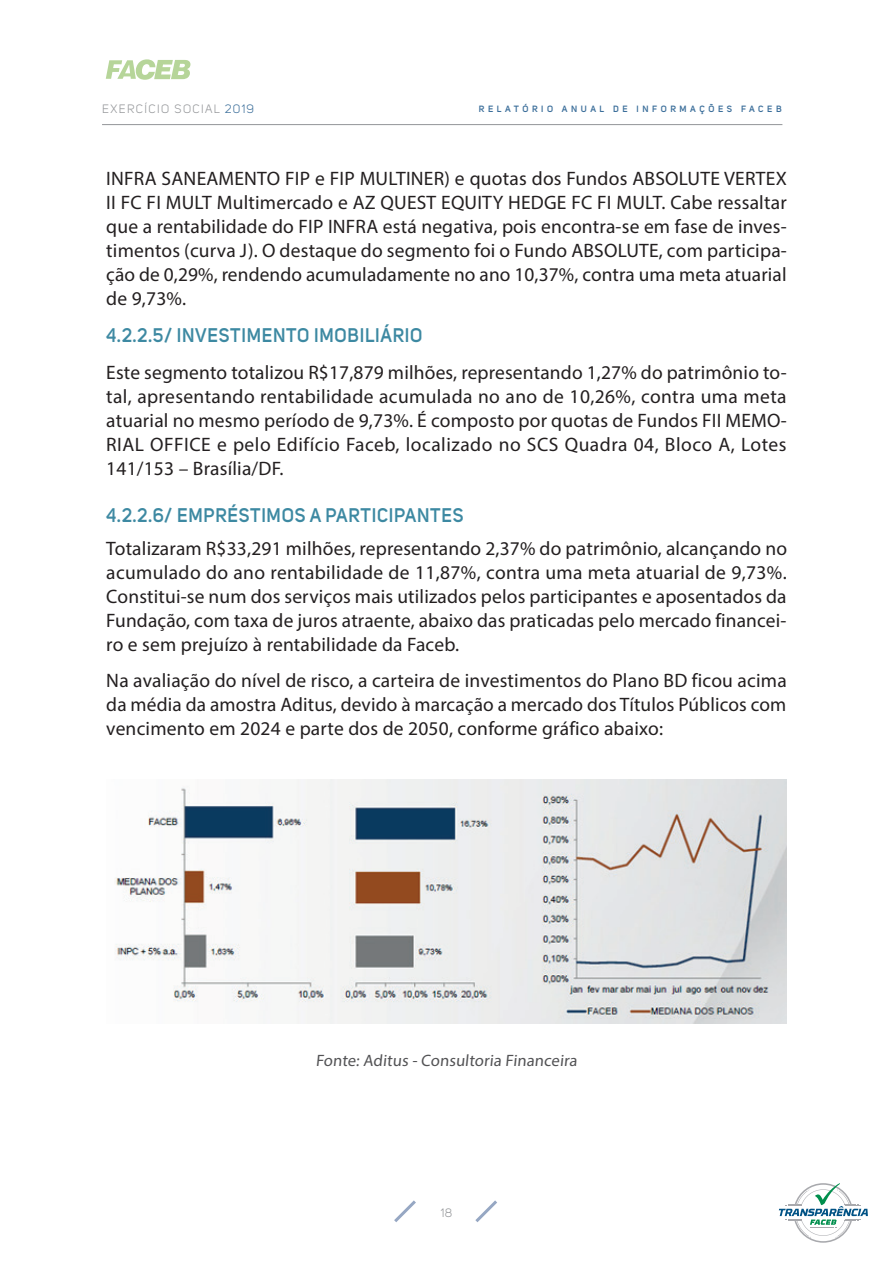
<style>
.page{position:relative;width:893px;height:1263px;background:#fff}
.page>*{position:absolute;margin:0;border:0;box-sizing:border-box;transform-origin:0 0}
.t1{font:19.5px/24px "Myriad Pro";letter-spacing:.01em;color:#231f20;text-align:justify}
.t2{font:600 19.5px "Uni Sans";letter-spacing:.04em;color:#3d89a2;scale:.94 1}
.t3{font:16.5px "Myriad Pro";color:#535355}
.t4{font:12px "Uni Sans";letter-spacing:.12em;color:#939598}
.t5{font:600 9px "Uni Sans";letter-spacing:.4em;color:#3b6e9a}
.s1{color:#3b6e9a}
</style>
<div class="page">
<svg style="left:394px;top:1200px;width:22px;height:22px"></svg>
<svg style="left:475px;top:1200px;width:22px;height:22px"></svg>
<hr style="left:102px;top:124px;width:680px;height:1px;background:#939598">
<svg style="left:779px;top:1183px;width:89px;height:60px"></svg>
<svg style="left:106px;top:59px;width:84px;height:21px"></svg>
<img style="left:115px;top:779px;width:672px;height:244px">
<p class="t4" style="left:102px;top:102px;width:153px">EXERCÍCIO SOCIAL <span class="s1">2019</span></p>
<p class="t5" style="left:479px;top:103px;width:304px">RELATÓRIO ANUAL DE INFORMAÇÕES FACEB</p>
<p class="t1" style="left:106px;top:167px;width:682px">INFRA SANEAMENTO FIP e FIP MULTINER) e quotas dos Fundos ABSOLUTE VERTEX II FC FI MULT Multimercado e AZ QUEST EQUITY HEDGE FC FI MULT. Cabe ressaltar que a rentabilidade do FIP INFRA está negativa, pois encontra-se em fase de inves&shy;timentos (curva J). O destaque do segmento foi o Fundo ABSOLUTE, com participa&shy;ção de 0,29%, rendendo acumuladamente no ano 10,37%, contra uma meta atuarial de 9,73%.</p>
<p class="t2" style="left:106px;top:324px;width:338px">4.2.2.5/ INVESTIMENTO IMOBILIÁRIO</p>
<p class="t1" style="left:106px;top:360px;width:682px">Este segmento totalizou R$17,879 milhões, representando 1,27% do patrimônio to&shy;tal, apresentando rentabilidade acumulada no ano de 10,26%, contra uma meta atuarial no mesmo período de 9,73%. É composto por quotas de Fundos FII MEMO-RIAL OFFICE e pelo Edifício Faceb, localizado no SCS Quadra 04, Bloco A, Lotes 141/153 – Brasília/DF.</p>
<p class="t2" style="left:106px;top:504px;width:381px">4.2.2.6/ EMPRÉSTIMOS A PARTICIPANTES</p>
<p class="t1" style="left:106px;top:536px;width:682px">Totalizaram R$33,291 milhões, representando 2,37% do patrimônio, alcançando no acumulado do ano rentabilidade de 11,87%, contra uma meta atuarial de 9,73%.<br>Constitui-se num dos serviços mais utilizados pelos participantes e aposentados da Fundação, com taxa de juros atraente, abaixo das praticadas pelo mercado financei&shy;ro e sem prejuízo à rentabilidade da Faceb.</p>
<p class="t1" style="left:106px;top:668px;width:682px">Na avaliação do nível de risco, a carteira de investimentos do Plano BD ficou acima da média da amostra Aditus, devido à marcação a mercado dos Títulos Públicos com vencimento em 2024 e parte dos de 2050, conforme gráfico abaixo:</p>
<p class="t3" style="left:316px;top:1050px;width:265px">Fonte: Aditus - Consultoria Financeira</p>
<p class="t4" style="left:441px;top:1205px;width:13px">18</p>
</div>
